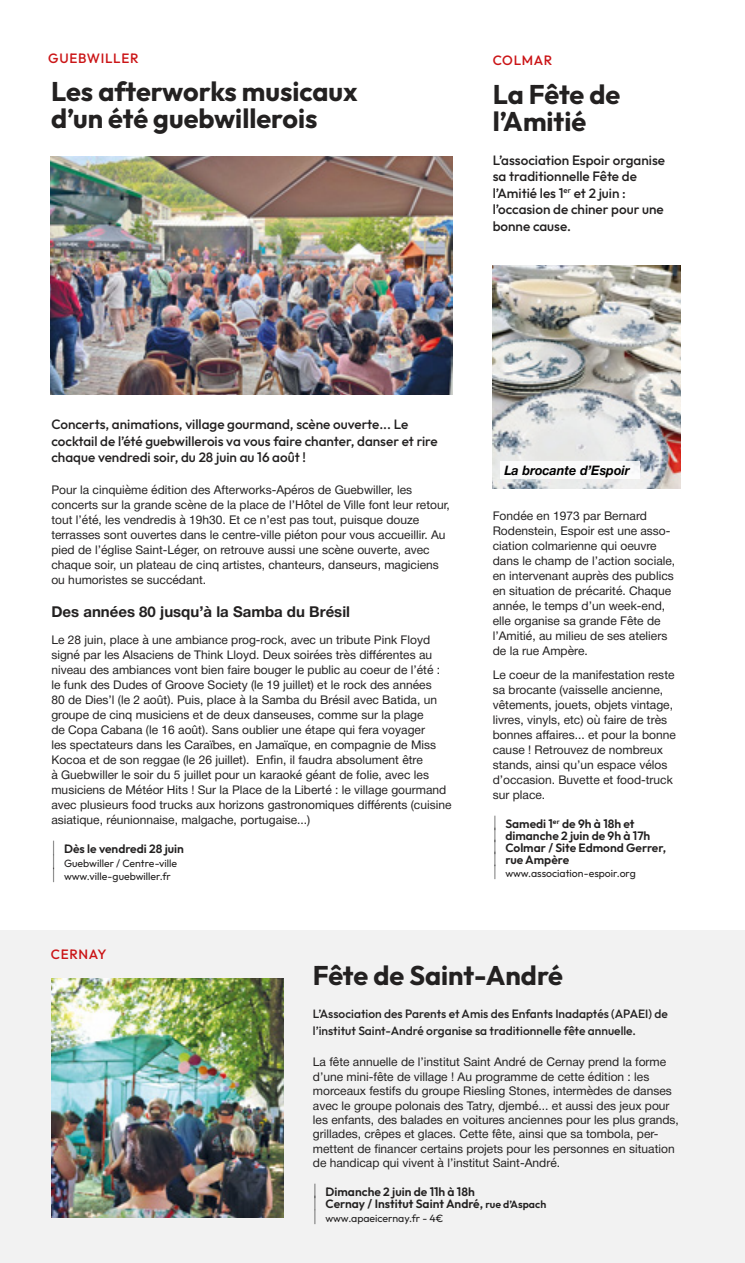
<style>
.page{position:relative;width:745px;height:1263px;background:#fff}
.page>*{position:absolute;margin:0;border:0;box-sizing:border-box;transform-origin:0 0}
.Article_Titre{font:700 27px/27px "Outfit";color:#232121}
.Brève_Titre{font:700 27px "Outfit";color:#232121}
.Article_Intertire{font:700 15px "Helvetica Neue";color:#232121}
.Article_Intro{font:500 13.5px/16.5px "Outfit";color:#232121}
.Article_Ville{font:500 13.5px "Outfit";letter-spacing:.05em;color:#cb1517}
.Brève_Ville{font:500 13.5px "Outfit";letter-spacing:.05em;color:#cb1517}
._10_-_Article_2nd_Legende_photo{font:italic 700 13.2px "Helvetica Neue";color:#000;scale:.96 1}
.Article_Texte{font:12px/15px "Helvetica Neue";color:#232121}
.Brève_Texte{font:12px/14.4px "Helvetica Neue";color:#232121}
.t1{font:600 12px "Outfit";color:#232121}
.Brève_Intro{font:500 12px/16.5px "Outfit";color:#232121}
.t2{font:10.5px "Outfit";color:#232121}
.s1{font-weight:100;font-size:16.5px;color:#000}
.s2{font-size:10.5px}
</style>
<div class="page">
<img style="left:51px;top:156px;width:401px;height:239px">
<img style="left:492px;top:266px;width:187px;height:222px">
<div style="left:500px;top:461px;width:139px;height:18px;background:#fff"></div>
<div style="left:0;top:930px;width:744px;height:333px;background:#f2f2f2"></div>
<img style="left:51px;top:978px;width:233px;height:239px">
<p class="Article_Ville" style="left:48px;top:50px;width:92px">GUEBWILLER</p>
<p class="Article_Titre" style="left:51px;top:79px;width:308px">Les afterworks musicaux d’un été guebwillerois</p>
<p class="Article_Ville" style="left:492px;top:51px;width:61px">COLMAR</p>
<p class="Article_Titre" style="left:492px;top:82px;width:129px">La Fête de l’Amitié</p>
<p class="Article_Intro" style="left:492px;top:152px;width:174px">L’association Espoir organise sa traditionnelle Fête de l’Amitié les 1<sup>er</sup> et 2 juin : l’occasion de chiner pour une bonne cause.</p>
<p class="Article_Intro" style="left:51px;top:417px;width:387px">Concerts, animations, village gourmand, scène ouverte... Le cocktail de l’été guebwillerois va vous faire chanter, danser et rire chaque vendredi soir, du 28 juin au 16 août !</p>
<p class="Article_Texte" style="left:51px;top:483px;width:400px">Pour la cinquième édition des Afterworks-Apéros de Guebwiller, les concerts sur la grande scène de la place de l’Hôtel de Ville font leur retour, tout l’été, les vendredis à 19h30. Et ce n’est pas tout, puisque douze terrasses sont ouvertes dans le centre-ville piéton pour vous accueillir. Au pied de l’église Saint-Léger, on retrouve aussi une scène ouverte, avec chaque soir, un plateau de cinq artistes, chanteurs, danseurs, magiciens ou humoristes se succédant.</p>
<p class="Article_Intertire" style="left:51px;top:599px;width:300px">Des années 80 jusqu’à la Samba du Brésil</p>
<p class="Article_Texte" style="left:51px;top:633px;width:401px">Le 28 juin, place à une ambiance prog-rock, avec un tribute Pink Floyd signé par les Alsaciens de Think Lloyd. Deux soirées très différentes au niveau des ambiances vont bien faire bouger le public au coeur de l’été : le funk des Dudes of Groove Society (le 19 juillet) et le rock des années<br>80 de Dies’l (le 2 août). Puis, place à la Samba du Brésil avec Batida, un groupe de cinq musiciens et de deux danseuses, comme sur la plage<br>de Copa Cabana (le 16 août). Sans oublier une étape qui fera voyager<br>les spectateurs dans les Caraïbes, en Jamaïque, en compagnie de Miss Kocoa et de son reggae (le 26 juillet). Enfin, il faudra absolument être<br>à Guebwiller le soir du 5 juillet pour un karaoké géant de folie, avec les musiciens de Météor Hits ! Sur la Place de la Liberté : le village gourmand avec plusieurs food trucks aux horizons gastronomiques différents (cuisine asiatique, réunionnaise, malgache, portugaise...)</p>
<p class="t1" style="left:51px;top:841px;width:134px"><span class="s1">|</span> Dès le vendredi 28 juin</p>
<p class="t2" style="left:51px;top:856px;width:127px"><span class="s1">|</span> Guebwiller / Centre-ville</p>
<p class="t2" style="left:51px;top:870px;width:121px"><span class="s1">|</span> www.ville-guebwiller.fr</p>
<p class="Brève_Ville" style="left:51px;top:945px;width:57px">CERNAY</p>
<p class="_10_-_Article_2nd_Legende_photo" style="left:504px;top:460px;width:132px">La brocante d’Espoir</p>
<p class="Article_Texte" style="left:492px;top:509px;width:184px">Fondée en 1973 par Bernard<br>Rodenstein, Espoir est une asso&shy;ciation colmarienne qui oeuvre dans le champ de l’action sociale, en intervenant auprès des publics en situation de précarité. Chaque année, le temps d’un week-end, elle organise sa grande Fête de l’Amitié, au milieu de ses ateliers de la rue Ampère.</p>
<p class="Article_Texte" style="left:492px;top:668px;width:184px">Le coeur de la manifestation reste sa brocante (vaisselle ancienne, vêtements, jouets, objets vintage, livres, vinyls, etc) où faire de très bonnes affaires... et pour la bonne cause ! Retrouvez de nombreux stands, ainsi qu’un espace vélos d’occasion. Buvette et food-truck sur place.</p>
<p class="t1" style="left:492px;top:816px;width:143px"><span class="s1">|</span> Samedi 1<sup>er</sup> de 9h à 18h et</p>
<p class="t1" style="left:492px;top:828px;width:159px"><span class="s1">|</span> dimanche 2 juin de 9h à 17h</p>
<p class="t1" style="left:492px;top:840px;width:175px"><span class="s1">|</span> Colmar / Site Edmond Gerrer,</p>
<p class="t1" style="left:492px;top:852px;width:78px"><span class="s1">|</span> rue Ampère</p>
<p class="t2" style="left:492px;top:867px;width:144px"><span class="s1">|</span> www.association-espoir.org</p>
<p class="Brève_Titre" style="left:313px;top:957px;width:251px">Fête de Saint-André</p>
<p class="Brève_Intro" style="left:313px;top:1006px;width:356px">L’Association des Parents et Amis des Enfants Inadaptés (APAEI) de l’institut Saint-André organise sa traditionnelle fête annuelle.</p>
<p class="Brève_Texte" style="left:313px;top:1055px;width:367px">La fête annuelle de l’institut Saint André de Cernay prend la forme d’une mini-fête de village ! Au programme de cette édition : les morceaux festifs du groupe Riesling Stones, intermèdes de danses avec le groupe polonais des Tatry, djembé... et aussi des jeux pour les enfants, des balades en voitures anciennes pour les plus grands, grillades, crêpes et glaces. Cette fête, ainsi que sa tombola, per&shy;mettent de financer certains projets pour les personnes en situation de handicap qui vivent à l’institut Saint-André.</p>
<p class="t1" style="left:313px;top:1184px;width:163px"><span class="s1">|</span> Dimanche 2 juin de 11h à 18h</p>
<p class="t1" style="left:313px;top:1196px;width:235px"><span class="s1">|</span> Cernay / Institut Saint André, <span class="s2">rue d’Aspach</span></p>
<p class="t2" style="left:313px;top:1211px;width:132px"><span class="s1">|</span> www.apaeicernay.fr - 4€</p>
</div>
